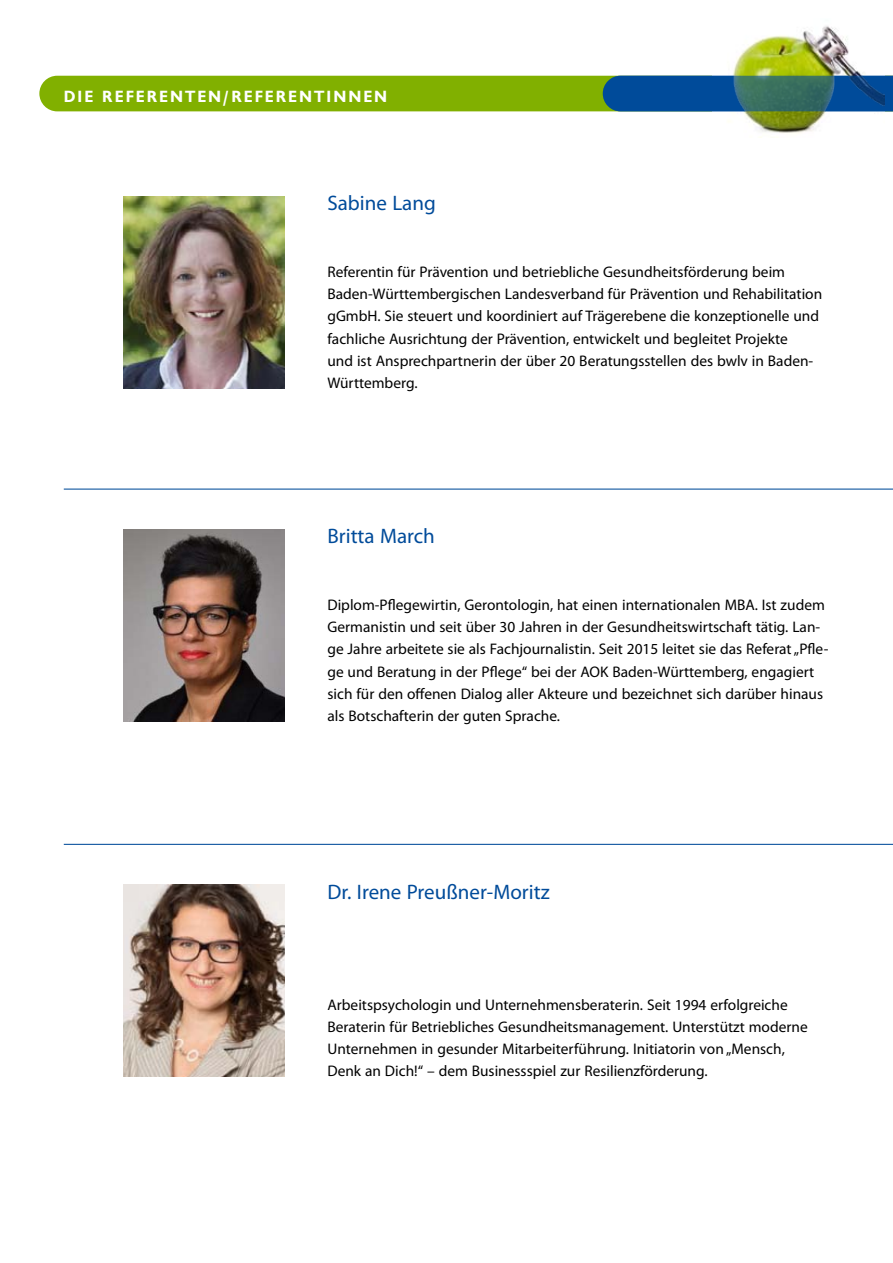
<style>
.page{position:relative;width:893px;height:1263px;background:#fff}
.page>*{position:absolute;margin:0;border:0;box-sizing:border-box;transform-origin:0 0}
.t1{font:21px "Myriad Pro";color:#004b9a}
.t2{font:700 16.8px "Chantilly";letter-spacing:.12em;color:#fff}
.t3{font:15.3px/22.2px "Myriad Pro";color:#000}
</style>
<div class="page">
<img style="left:712px;top:26px;width:173px;height:107px">
<svg style="left:39px;top:76px;width:854px;height:35px;background:#6ca01a"></svg>
<img style="left:707px;top:76px;width:178px;height:35px">
<img style="left:123px;top:197px;width:162px;height:191px">
<hr style="left:64px;top:489px;width:829px;height:1px;background:#004b9a">
<img style="left:123px;top:530px;width:162px;height:191px">
<hr style="left:64px;top:844px;width:829px;height:1px;background:#004b9a">
<img style="left:123px;top:885px;width:162px;height:191px">
<p class="t2" style="left:64px;top:87px;width:325px">DIE REFERENTEN/REFERENTINNEN</p>
<h1 class="t1" style="left:327px;top:190px;width:110px">Sabine Lang</h1>
<p class="t3" style="left:327px;top:261px;width:496px">Referentin für Prävention und betriebliche Gesundheitsförderung beim Baden-Württembergischen Landesverband für Prävention und Rehabilitation gGmbH. Sie steuert und koordiniert auf Trägerebene die konzeptionelle und fachliche Ausrichtung der Prävention, entwickelt und begleitet Projekte<br>und ist Ansprechpartnerin der über 20 Beratungsstellen des bwlv in Baden-Württemberg.</p>
<h1 class="t1" style="left:327px;top:523px;width:109px">Britta March</h1>
<p class="t3" style="left:327px;top:594px;width:503px">Diplom-Pflegewirtin, Gerontologin, hat einen internationalen MBA. Ist zudem Germanistin und seit über 30 Jahren in der Gesundheitswirtschaft tätig. Lan&shy;ge Jahre arbeitete sie als Fachjournalistin. Seit 2015 leitet sie das Referat „Pfle&shy;ge und Beratung in der Pflege“ bei der AOK Baden-Württemberg, engagiert sich für den offenen Dialog aller Akteure und bezeichnet sich darüber hinaus als Botschafterin der guten Sprache.</p>
<h1 class="t1" style="left:327px;top:879px;width:224px">Dr. Irene Preußner‐Moritz</h1>
<p class="t3" style="left:327px;top:993px;width:482px">Arbeitspsychologin und Unternehmensberaterin. Seit 1994 erfolgreiche Beraterin für Betriebliches Gesundheitsmanagement. Unterstützt moderne Unternehmen in gesunder Mitarbeiterführung. Initiatorin von „Mensch, Denk an Dich!“ – dem Businessspiel zur Resilienzförderung.</p>
</div>
